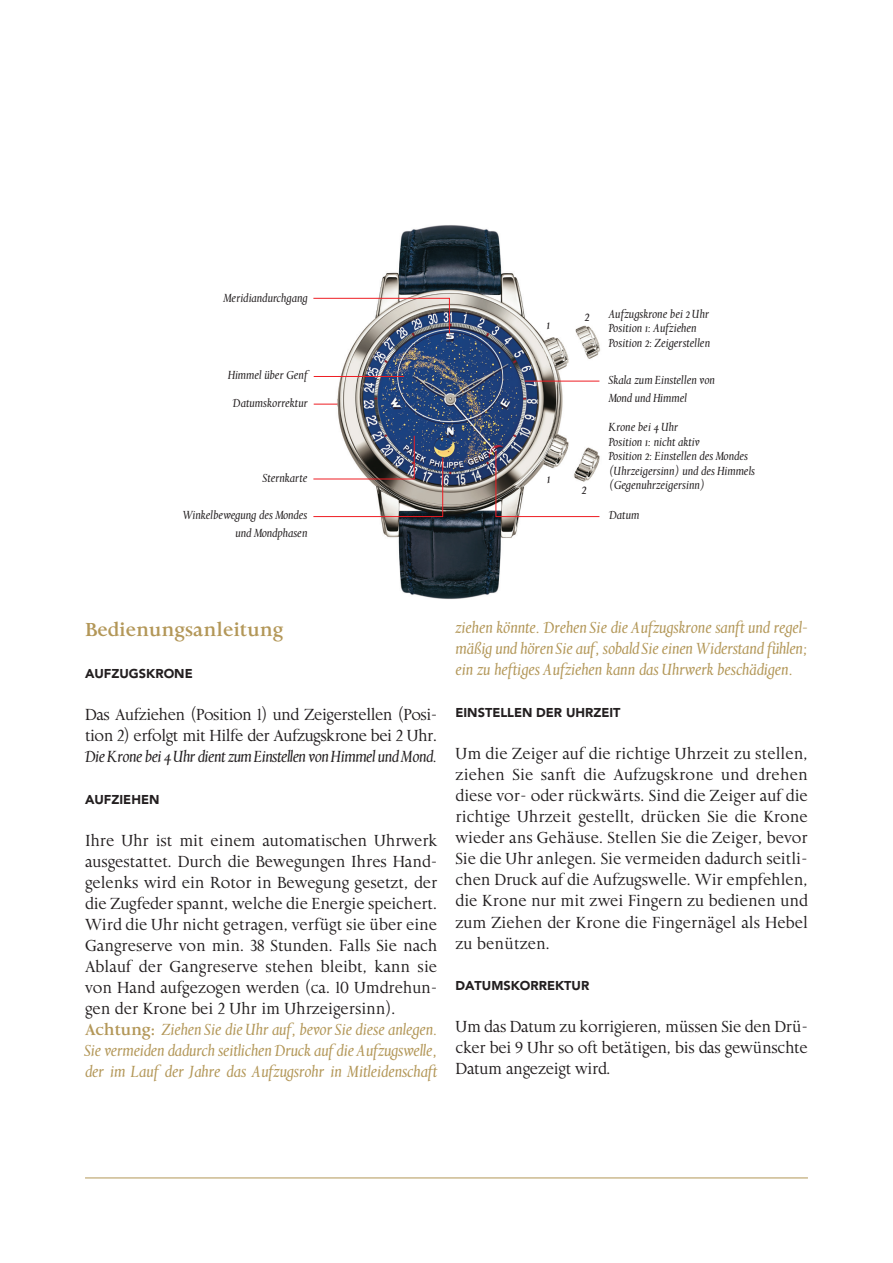
<style>
.page{position:relative;width:893px;height:1263px;background:#fff}
.page>*{position:absolute;margin:0;border:0;box-sizing:border-box;transform-origin:0 0}
.t1{font:700 19.5px "Aries";color:#b39758}
.t2{font:16.5px/21px "Aries Roman Ranging Figs";letter-spacing:-.02em;color:#231f20;text-align:justify}
.t3{font:italic 16.5px/21px "Aries";letter-spacing:-.01em;color:#b39758;text-align:justify}
.t4{font:italic 16.5px "Aries";letter-spacing:-.035em;color:#231f20}
.t5{font:italic 13.5px "Aries";color:#231f20}
.t6{font:900 12.75px "Avenir";color:#231f20}
.t7{font:italic 12px/14.4px "Aries";color:#231f20}
.s1{font-weight:700;font-style:normal}
</style>
<div class="page">
<hr style="left:85px;top:1178px;width:723px;height:1px;background:#b39758">
<img style="left:333px;top:225px;width:268px;height:374px">
<svg style="left:314px;top:404px;width:23px;height:1px"></svg>
<hr style="left:314px;top:376px;width:90px;height:1px;background:#ee1d23">
<hr style="left:525px;top:381px;width:74px;height:1px;background:#ee1d23">
<svg style="left:495px;top:450px;width:105px;height:67px"></svg>
<svg style="left:313px;top:435px;width:131px;height:82px"></svg>
<svg style="left:313px;top:297px;width:137px;height:37px"></svg>
<p class="t7" style="left:224px;top:291px;width:85px">Meridiandurchgang</p>
<p class="t7" style="left:228px;top:368px;width:81px">Himmel über Genf</p>
<p class="t7" style="left:233px;top:396px;width:76px">Datumskorrektur</p>
<p class="t7" style="left:263px;top:471px;width:46px">Sternkarte</p>
<p class="t7" style="left:183px;top:506px;width:126px;line-height:18px;text-align:right">Winkelbewegung des Mondes und Mondphasen</p>
<p class="t5" style="left:547px;top:317px;width:5px">1</p>
<p class="t5" style="left:547px;top:471px;width:5px">1</p>
<p class="t5" style="left:585px;top:308px;width:6px">2</p>
<p class="t5" style="left:582px;top:482px;width:6px">2</p>
<p class="t7" style="left:609px;top:307px;width:103px">Aufzugskrone bei 2 Uhr<br>Position 1: Aufziehen<br>Position 2: Zeigerstellen</p>
<p class="t7" style="left:609px;top:371px;width:108px;line-height:18px">Skala zum Einstellen von<br>Mond und Himmel</p>
<p class="t7" style="left:609px;top:420px;width:148px">Krone bei 4 Uhr<br>Position 1: nicht aktiv<br>Position 2: Einstellen des Mondes (Uhrzeigersinn) und des Himmels (Gegenuhrzeigersinn)</p>
<p class="t7" style="left:609px;top:508px;width:32px">Datum</p>
<p class="t1" style="left:85px;top:618px;width:200px">Bedienungsanleitung</p>
<p class="t6" style="left:85px;top:666px;width:109px">AUFZUGSKRONE</p>
<p class="t2" style="left:85px;top:705px;width:354px">Das Aufziehen (Position 1) und Zeigerstellen (Posi&shy;tion 2) erfolgt mit Hilfe der Aufzugskrone bei 2 Uhr.</p>
<p class="t4" style="left:85px;top:747px;width:354px">Die Krone bei 4 Uhr dient zum Einstellen von Himmel und Mond.</p>
<p class="t6" style="left:85px;top:792px;width:76px">AUFZIEHEN</p>
<p class="t2" style="left:85px;top:831px;width:354px">Ihre Uhr ist mit einem automatischen Uhrwerk ausgestattet. Durch die Bewegungen Ihres Hand&shy;gelenks wird ein Rotor in Bewegung gesetzt, der die Zugfeder spannt, welche die Energie speichert.<br>Wird die Uhr nicht getragen, verfügt sie über eine Gangreserve von min. 38 Stunden. Falls Sie nach Ablauf der Gangreserve stehen bleibt, kann sie von Hand aufgezogen werden (ca. 10 Umdrehun&shy;gen der Krone bei 2 Uhr im Uhrzeigersinn).</p>
<p class="t3" style="left:85px;top:1019px;width:354px"><span class="s1">Achtung:</span> Ziehen Sie die Uhr auf, bevor Sie diese anlegen.<br>Sie vermeiden dadurch seitlichen Druck auf die Aufzugswelle, der im Lauf der Jahre das Aufzugsrohr in Mitleidenschaft</p>
<p class="t3" style="left:455px;top:618px;width:354px">ziehen könnte. Drehen Sie die Aufzugskrone sanft und regel&shy;mäßig und hören Sie auf, sobald Sie einen Widerstand fühlen; ein zu heftiges Aufziehen kann das Uhrwerk beschädigen.</p>
<p class="t6" style="left:455px;top:705px;width:167px">EINSTELLEN DER UHRZEIT</p>
<p class="t2" style="left:455px;top:744px;width:354px">Um die Zeiger auf die richtige Uhrzeit zu stellen, ziehen Sie sanft die Aufzugskrone und drehen diese vor- oder rückwärts. Sind die Zeiger auf die richtige Uhrzeit gestellt, drücken Sie die Krone wieder ans Gehäuse. Stellen Sie die Zeiger, bevor Sie die Uhr anlegen. Sie vermeiden dadurch seitli&shy;chen Druck auf die Aufzugswelle. Wir empfehlen, die Krone nur mit zwei Fingern zu bedienen und zum Ziehen der Krone die Fingernägel als Hebel zu benützen.</p>
<p class="t6" style="left:455px;top:978px;width:135px">DATUMSKORREKTUR</p>
<p class="t2" style="left:455px;top:1017px;width:354px">Um das Datum zu korrigieren, müssen Sie den Drü&shy;cker bei 9 Uhr so oft betätigen, bis das gewünschte Datum angezeigt wird.</p>
</div>
